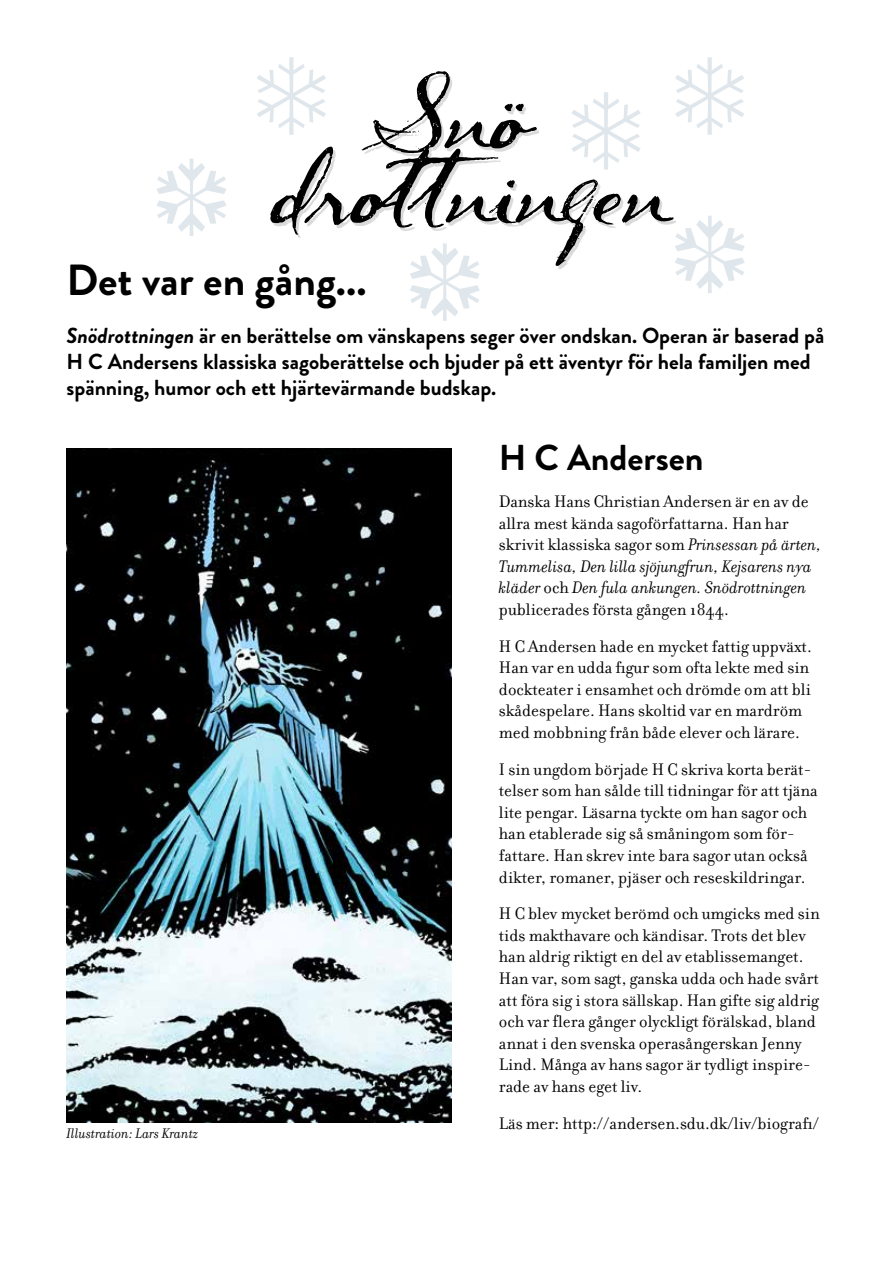
<style>
.page{position:relative;width:893px;height:1263px;background:#fff}
.page>*{position:absolute;margin:0;border:0;box-sizing:border-box;transform-origin:0 0}
.t1{font:172.65px "Dark Roast";letter-spacing:-.015em;color:#000}
.t2{font:111.6px/141px "Zapf Dingbats ITC";color:#e0e7ec;text-align:right}
.t3{font:700 43.5px "Brandon Grotesque";color:#000}
.t4{font:700 36px "Brandon Grotesque";color:#000}
.t5{font:700 21.75px/26.1px "Brandon Grotesque";color:#000}
.t6{font:18px/21.6px "Filosofia";color:#000}
.t7{font:italic 15px "Filosofia";color:#000}
.s1{font-style:italic}
</style>
<div class="page">
<img style="left:67px;top:448px;width:385px;height:674px">
<h2 class="t2" style="left:568px;top:44px;width:182px">❄❄ ❆</h2>
<h1 class="t1" style="left:361px;top:30px;width:171px">Snö</h1>
<h1 class="t1" style="left:270px;top:104px;width:399px">drottningen</h1>
<h3 class="t3" style="left:67px;top:250px;width:301px">Det var en gång...</h3>
<p class="t5" style="left:67px;top:323px;width:759px"><span class="s1">Snödrottningen</span> är en berättelse om vänskapens seger över ondskan. Operan är baserad på</p>
<p class="t5" style="left:67px;top:349px;width:746px">H C Andersens klassiska sagoberättelse och bjuder på ett äventyr för hela familjen med spänning, humor och ett hjärtevärmande budskap.</p>
<p class="t7" style="left:67px;top:1125px;width:133px">Illustration: Lars Krantz</p>
<h3 class="t4" style="left:499px;top:433px;width:206px">H C Andersen</h3>
<p class="t6" style="left:499px;top:491px;width:324px">Danska Hans Christian Andersen är en av de allra mest kända sagoförfattarna. Han har skrivit klassiska sagor som <span class="s1">Prinsessan på ärten, Tummelisa, Den lilla sjöjungfrun, Kejsarens nya kläder</span> och <span class="s1">Den fula ankungen. Snödrottningen </span>publicerades första gången 1844.</p>
<p class="t6" style="left:499px;top:635px;width:314px">H C Andersen hade en mycket fattig uppväxt.<br>Han var en udda figur som ofta lekte med sin dockteater i ensamhet och drömde om att bli skådespelare. Hans skoltid var en mardröm med mobbning från både elever och lärare.</p>
<p class="t6" style="left:499px;top:758px;width:320px">I sin ungdom började H C skriva korta berät&shy;telser som han sålde till tidningar för att tjäna lite pengar. Läsarna tyckte om han sagor och han etablerade sig så småningom som för&shy;fattare. Han skrev inte bara sagor utan också dikter, romaner, pjäser och reseskildringar.</p>
<p class="t6" style="left:499px;top:903px;width:322px">H C blev mycket berömd och umgicks med sin tids makthavare och kändisar. Trots det blev han aldrig riktigt en del av etablissemanget.<br>Han var, som sagt, ganska udda och hade svårt att föra sig i stora sällskap. Han gifte sig aldrig och var flera gånger olyckligt förälskad, bland annat i den svenska operasångerskan Jenny Lind. Många av hans sagor är tydligt inspire&shy;rade av hans eget liv.</p>
<p class="t6" style="left:499px;top:1112px;width:322px">Läs mer: http://andersen.sdu.dk/liv/biografi/</p>
</div>
